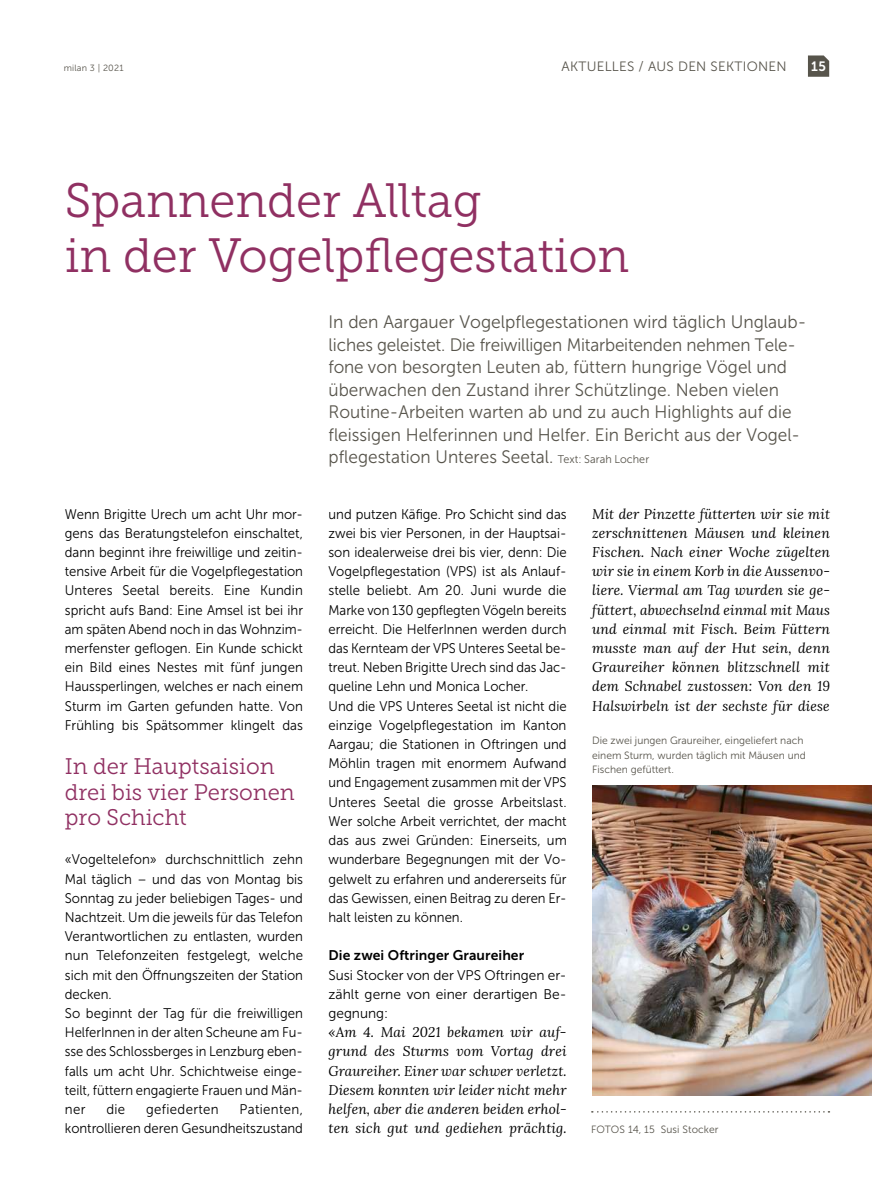
<style>
.page{position:relative;width:893px;height:1191px;background:#fff}
.page>*{position:absolute;margin:0;border:0;box-sizing:border-box;transform-origin:0 0}
.t1{font:48px/55.5px "Museo Slab 300";color:#903062}
.t2{font:22.5px/25.5px "Museo Slab 300";color:#903062}
.t3{font:18px/22.5px "Museo Sans 300";color:#57544b}
.t4{font:13.95px/19.2px "Museo Sans 300";color:#000;text-align:justify;scale:.94 1}
.t5{font:italic 13.95px/19.2px "Lora";letter-spacing:.01em;color:#000;text-align:justify}
.t6{font:13.95px/19.2px "Museo Sans 300";color:#000;scale:.95 1}
.t7{font:13.95px/19.2px "Museo Sans 300";color:#000;text-align:justify}
.t8{font:13.95px "Museo Sans 700";letter-spacing:.005em;color:#000}
.t9{font:13.95px "Museo Sans 300";letter-spacing:.025em;color:#000;scale:.95 1}
.t10{font:13.5px "Museo Sans 300";letter-spacing:.02em;color:#57544b}
.t11{font:13.5px "Museo Sans 700";color:#fff}
.t12{font:10.5px/14.2px "Museo Sans 300";color:#57544b}
.t13{font:9px "Museo Sans 300";letter-spacing:.02em;color:#57544b}
.s1{font-size:11.25px}
</style>
<div class="page">
<svg style="left:808px;top:55px;width:21px;height:22px"></svg>
<svg style="left:592px;top:1111px;width:237px;height:1px"></svg>
<img style="left:592px;top:785px;width:280px;height:310px">
<p class="t13" style="left:64px;top:63px;width:61px">milan 3 | 2021</p>
<p class="t10" style="left:561px;top:59px;width:227px">AKTUELLES / AUS DEN SEKTIONEN</p>
<p class="t11" style="left:811px;top:59px;width:16px">15</p>
<h1 class="t1" style="left:65px;top:173px;width:566px">Spannender Alltag<br>in der Vogelpflegestation</h1>
<p class="t4" style="left:65px;top:504px;width:255px">Wenn Brigitte Urech um acht Uhr mor&shy;gens das Beratungstelefon einschaltet, dann beginnt ihre freiwillige und zeitin&shy;tensive Arbeit für die Vogelpflegestation Unteres Seetal bereits. Eine Kundin spricht aufs Band: Eine Amsel ist bei ihr am späten Abend noch in das Wohnzim&shy;merfenster geflogen. Ein Kunde schickt ein Bild eines Nestes mit fünf jungen Haussperlingen, welches er nach einem Sturm im Garten gefunden hatte. Von Frühling bis Spätsommer klingelt das</p>
<h2 class="t2" style="left:65px;top:754px;width:231px">In der Hauptsaision drei bis vier Personen pro Schicht</h2>
<p class="t6" style="left:65px;top:850px;width:252px">«Vogeltelefon» durchschnittlich zehn Mal täglich – und das von Montag bis Sonntag zu jeder beliebigen Tages- und Nachtzeit. Um die jeweils für das Telefon Verantwortlichen zu entlasten, wurden nun Telefonzeiten festgelegt, welche sich mit den Öffnungszeiten der Station decken.<br>So beginnt der Tag für die freiwilligen HelferInnen in der alten Scheune am Fu&shy;sse des Schlossberges in Lenzburg eben&shy;falls um acht Uhr. Schichtweise einge&shy;teilt, füttern engagierte Frauen und Män&shy;ner</p>
<p class="t6" style="left:106px;top:1099px;width:21px">die</p>
<p class="t9" style="left:146px;top:1101px;width:78px">gefiederten</p>
<p class="t6" style="left:65px;top:1099px;width:252px;text-align:right">Patienten,<br>kontrollieren deren Gesundheitszustand</p>
<p class="t3" style="left:328px;top:311px;width:479px">In den Aargauer Vogelpflegestationen wird täglich Unglaub&shy;liches geleistet. Die freiwilligen Mitarbeitenden nehmen Tele&shy;fone von besorgten Leuten ab, füttern hungrige Vögel und überwachen den Zustand ihrer Schützlinge. Neben vielen Routine-Arbeiten warten ab und zu auch Highlights auf die fleissigen Helferinnen und Helfer. Ein Bericht aus der Vogel&shy;pflegestation Unteres Seetal. <span class="s1">Text: Sarah Locher</span></p>
<p class="t4" style="left:328px;top:504px;width:255px;text-align:left">und putzen Käfige. Pro Schicht sind das zwei bis vier Personen, in der Hauptsai&shy;son idealerweise drei bis vier, denn: Die Vogelpflegestation (VPS) ist als Anlauf&shy;stelle beliebt. Am 20. Juni wurde die Marke von 130 gepflegten Vögeln bereits erreicht. Die HelferInnen werden durch das Kernteam der VPS Unteres Seetal be&shy;treut. Neben Brigitte Urech sind das Jac&shy;queline Lehn und Monica Locher.<br>Und die VPS Unteres Seetal ist nicht die einzige Vogelpflegestation im Kanton Aargau; die Stationen in Oftringen und Möhlin tragen mit enormem Aufwand und Engagement zusammen mit der VPS Unteres Seetal die grosse Arbeitslast.<br>Wer solche Arbeit verrichtet, der macht das aus zwei Gründen: Einerseits, um wunderbare Begegnungen mit der Vo&shy;gelwelt zu erfahren und andererseits für das Gewissen, einen Beitrag zu deren Er&shy;halt leisten zu können.</p>
<p class="t8" style="left:328px;top:947px;width:197px">Die zwei Oftringer Graureiher</p>
<p class="t7" style="left:328px;top:965px;width:240px">Susi Stocker von der VPS Oftringen er&shy;zählt gerne von einer derartigen Be&shy;gegnung:</p>
<p class="t5" style="left:328px;top:1022px;width:240px">«Am 4. Mai 2021 bekamen wir auf&shy;grund des Sturms vom Vortag drei Graureiher. Einer war schwer verletzt.<br>Diesem konnten wir leider nicht mehr helfen, aber die anderen beiden erhol&shy;ten sich gut und gediehen prächtig.</p>
<p class="t5" style="left:592px;top:504px;width:239px">Mit der Pinzette fütterten wir sie mit zerschnittenen Mäusen und kleinen Fischen. Nach einer Woche zügelten wir sie in einem Korb in die Aussenvo&shy;liere. Viermal am Tag wurden sie ge&shy;füttert, abwechselnd einmal mit Maus und einmal mit Fisch. Beim Füttern musste man auf der Hut sein, denn Graureiher können blitzschnell mit dem Schnabel zustossen: Von den 19<br>Halswirbeln ist der sechste für diese</p>
<p class="t12" style="left:592px;top:733px;width:215px">Die zwei jungen Graureiher, eingeliefert nach einem Sturm, wurden täglich mit Mäusen und<br>Fischen gefüttert.</p>
<p class="t12" style="left:591px;top:1122px;width:129px">FOTOS 14, 15 Susi Stocker</p>
</div>
